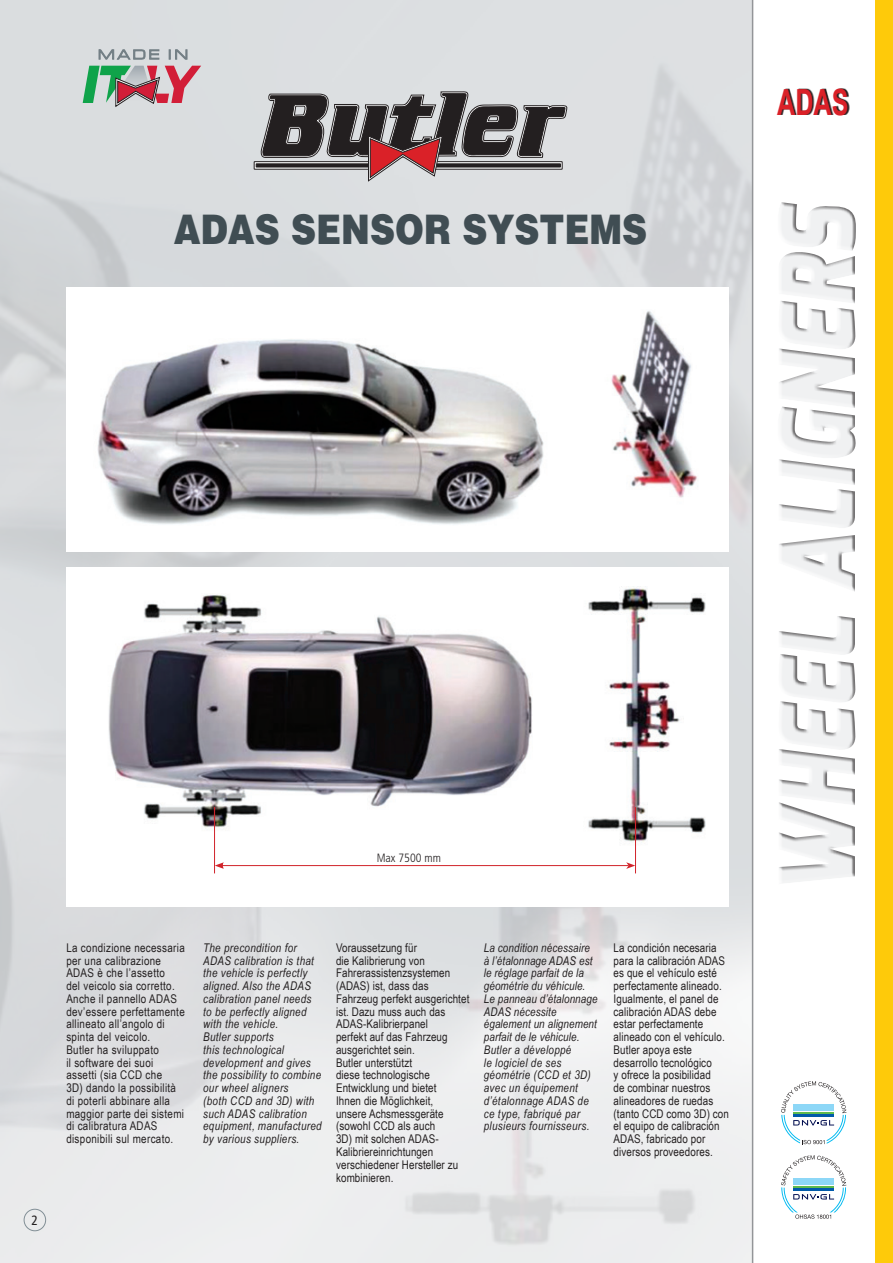
<style>
.page{position:relative;width:893px;height:1263px;background:#fff}
.page>*{position:absolute;margin:0;border:0;box-sizing:border-box;transform-origin:0 0}
.t1{font:900 40.8px "Helvetica";color:#404d53;scale:.85 1}
.t2{font:700 36px "Arial";color:#da2128;scale:.7 1}
.t3{font:condensed 13.5px "Frutiger LT Std";color:#231f20}
.t4{font:12px/12.8px "Arial Narrow";letter-spacing:.01em;color:#231f20}
.t5{font:italic 12px/12.8px "Arial Narrow";letter-spacing:.025em;color:#231f20}
.t6{font:300 condensed 12px "Frutiger LT Std";color:#231f20}
</style>
<div class="page">
<img style="left:0;top:0;width:752px;height:1263px">
<svg style="left:752px;top:0;width:124px;height:1263px"></svg>
<div style="left:254px;top:162px;width:128px;height:7px;border:1px solid #231f20"></div>
<div style="left:256px;top:164px;width:119px;height:3px;border:1px solid #231f20"></div>
<svg style="left:260px;top:91px;width:308px;height:90px;background:#847c7d"></svg>
<div style="left:876px;top:0;width:17px;height:1263px;background:#feca0a"></div>
<svg style="left:781px;top:1081px;width:65px;height:63px"></svg>
<svg style="left:781px;top:1155px;width:65px;height:64px"></svg>
<div style="left:773px;top:199px;width:85px;height:689px;background:#fff"></div>
<div style="left:776px;top:198px;width:84px;height:682px;background:#231f20;opacity:.6"></div>
<svg style="left:99px;top:50px;width:88px;height:10px"></svg>
<svg style="left:83px;top:66px;width:118px;height:42px;background:#ac9c95"></svg>
<svg style="left:779px;top:89px;width:70px;height:26px"></svg>
<div style="left:24px;top:1209px;width:22px;height:22px;border:1px solid #828f96;border-radius:50%"></div>
<div style="left:66px;top:287px;width:663px;height:264px;background:#fff"></div>
<img style="left:97px;top:311px;width:600px;height:214px">
<img style="left:79px;top:567px;width:650px;height:340px">
<hr style="left:214px;top:807px;width:1px;height:66px;background:#d1232a">
<hr style="left:635px;top:807px;width:1px;height:66px;background:#d1232a">
<hr style="left:221px;top:865px;width:408px;height:1px;background:#d1232a">
<svg style="left:626px;top:862px;width:9px;height:7px"></svg>
<svg style="left:215px;top:862px;width:9px;height:7px"></svg>
<p class="t1" style="left:174px;top:202px;width:558px">ADAS SENSOR SYSTEMS</p>
<p class="t2" style="left:777px;top:78px;width:103px">ADAS</p>
<p class="t6" style="left:377px;top:851px;width:66px">Max 7500 mm</p>
<p class="t3" style="left:32px;top:1212px;width:8px">2</p>
<p class="t4" style="left:66px;top:941px;width:120px">La condizione necessaria per una calibrazione<br>ADAS è che l’assetto<br>del veicolo sia corretto.<br>Anche il pannello ADAS dev’essere perfettamente allineato all’angolo di spinta del veicolo.</p>
<p class="t4" style="left:66px;top:1043px;width:119px">Butler ha sviluppato<br>il software dei suoi assetti (sia CCD che<br>3D) dando la possibilità di poterli abbinare alla maggior parte dei sistemi di calibratura ADAS disponibili sul mercato.</p>
<p class="t5" style="left:203px;top:941px;width:112px">The precondition for<br>ADAS calibration is that the vehicle is perfectly aligned. Also the ADAS calibration panel needs to be perfectly aligned with the vehicle.</p>
<p class="t5" style="left:203px;top:1030px;width:120px">Butler supports<br>this technological development and gives the possibility to combine our wheel aligners<br>(both CCD and 3D) with such ADAS calibration equipment, manufactured by various suppliers.</p>
<p class="t4" style="left:336px;top:941px;width:135px">Voraussetzung für<br>die Kalibrierung von<br>Fahrerassistenzsystemen (ADAS) ist, dass das<br>Fahrzeug perfekt ausgerichtet ist. Dazu muss auch das<br>ADAS-Kalibrierpanel<br>perfekt auf das Fahrzeug ausgerichtet sein.</p>
<p class="t4" style="left:336px;top:1056px;width:124px">Butler unterstützt<br>diese technologische<br>Entwicklung und bietet<br>Ihnen die Möglichkeit, unsere Achsmessgeräte (sowohl CCD als auch<br>3D) mit solchen ADAS-<br>Kalibriereinrichtungen verschiedener Hersteller zu kombinieren.</p>
<p class="t5" style="left:484px;top:941px;width:115px">La condition nécessaire à l’étalonnage ADAS est le réglage parfait de la géométrie du véhicule.<br>Le panneau d’étalonnage<br>ADAS nécessite également un alignement parfait de le véhicule.</p>
<p class="t5" style="left:484px;top:1043px;width:109px">Butler a développé<br>le logiciel de ses géométrie (CCD et 3D) avec un équipement d’étalonnage ADAS de ce type, fabriqué par plusieurs fournisseurs.</p>
<p class="t4" style="left:614px;top:941px;width:113px">La condición necesaria para la calibración ADAS es que el vehículo esté perfectamente alineado.<br>Igualmente, el panel de calibración ADAS debe estar perfectamente alineado con el vehículo.</p>
<p class="t4" style="left:614px;top:1043px;width:117px">Butler apoya este desarrollo tecnológico<br>y ofrece la posibilidad<br>de combinar nuestros alineadores de ruedas (tanto CCD como 3D) con el equipo de calibración<br>ADAS, fabricado por diversos proveedores.</p>
</div>
